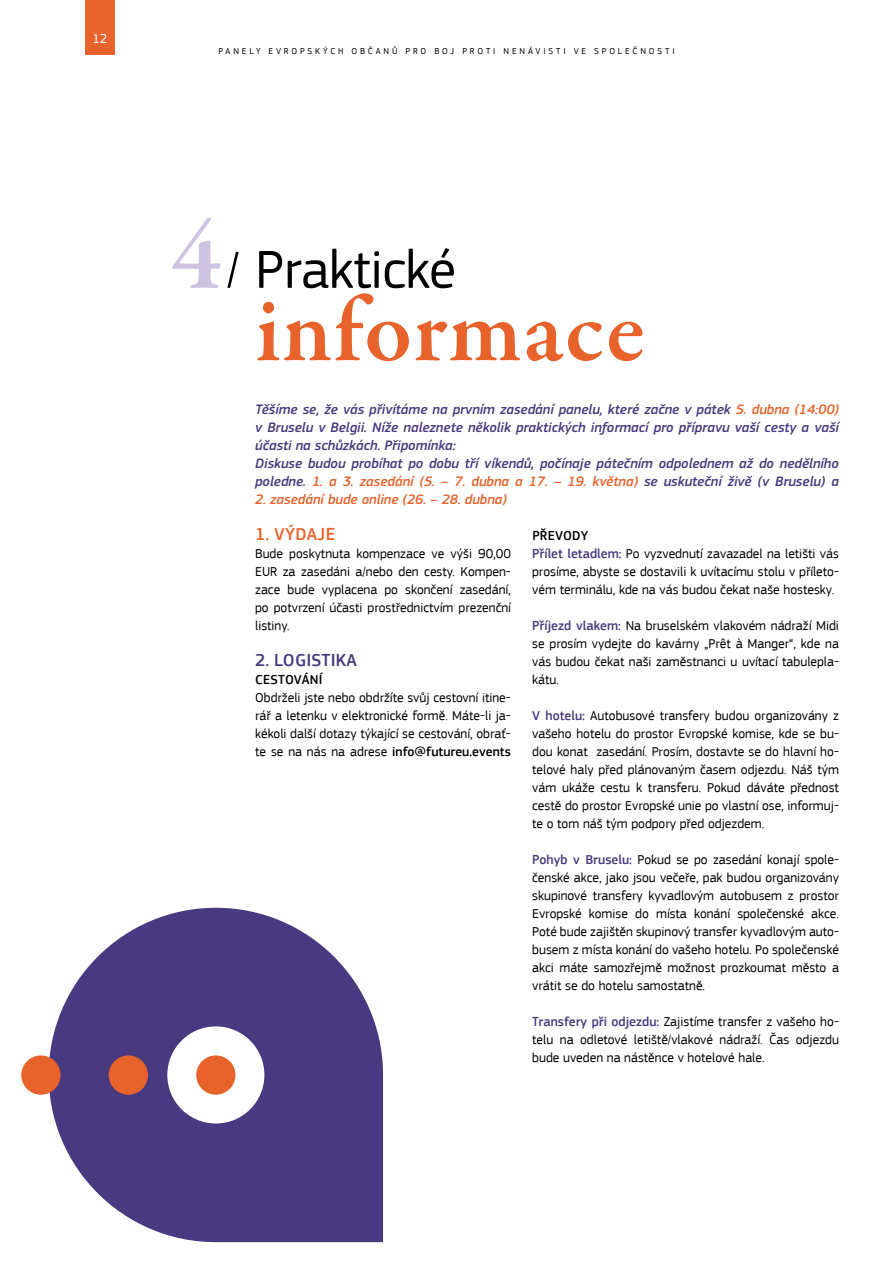
<style>
.page{position:relative;width:893px;height:1263px;background:#fff}
.page>*{position:absolute;margin:0;border:0;box-sizing:border-box;transform-origin:0 0}
.t1{font:600 94.5px "Garamond Premr Pro";letter-spacing:.015em;color:#e8632c}
.t2{font:55.5px "EC Square Sans Pro";letter-spacing:-.01em;color:#000}
.t3{font:500 18px "EC Square Sans Pro";letter-spacing:.01em;color:#493980}
.t4{font:500 18px "EC Square Sans Pro";letter-spacing:.01em;color:#e8632c}
.t5{font:italic 500 14.25px/18px "EC Square Sans Pro";color:#493980}
.t6{font:italic 500 14.25px "EC Square Sans Pro";color:#e8632c}
.t7{font:13.5px/18px "EC Square Sans Pro";color:#000;text-align:justify}
.t8{font:500 13.5px "EC Square Sans Pro";letter-spacing:.02em;color:#000}
.t9{font:13.5px "EC Square Sans Pro";color:#fff}
.t10{font:9px "EC Square Sans Pro";letter-spacing:.32em;color:#000}
.s1{color:#e8632c}
.s2{font-weight:500}
.s3{font-weight:500;color:#493980}
</style>
<div class="page">
<div style="left:85px;top:0;width:30px;height:54px;background:#e8632c"></div>
<svg style="left:227px;top:252px;width:12px;height:36px"></svg>
<svg style="left:49px;top:908px;width:334px;height:334px;fill:#493980"></svg>
<div style="left:21px;top:1055px;width:40px;height:40px;background:#e8632c;border-radius:50%"></div>
<div style="left:109px;top:1055px;width:39px;height:40px;background:#e8632c;border-radius:50%"></div>
<svg style="left:172px;top:218px;width:49px;height:70px"></svg>
<p class="t9" style="left:92px;top:30px;width:17px">12</p>
<p class="t10" style="left:218px;top:46px;width:458px">PANELY EVROPSKÝCH OBČANŮ PRO BOJ PROTI NENÁVISTI VE SPOLEČNOSTI</p>
<h2 class="t2" style="left:255px;top:237px;width:202px">Praktické</h2>
<h1 class="t1" style="left:255px;top:273px;width:391px">informace</h1>
<p class="t5" style="left:255px;top:401px;width:585px">Těšíme se, že vás přivítáme na prvním zasedání panelu, které začne v pátek <span class="s1">5. dubna (14:00) </span>v Bruselu v Belgii. Níže naleznete několik praktických informací pro přípravu vaší cesty a vaší účasti na schůzkách. Připomínka:<br>Diskuse budou probíhat po dobu tří víkendů, počínaje pátečním odpolednem až do nedělního poledne. <span class="s1">1. a 3. zasedání (5. – 7. dubna a 17. – 19. května)</span> se uskuteční živě (v Bruselu) a</p>
<p class="t6" style="left:255px;top:491px;width:253px">2. zasedání bude online (26. – 28. dubna)</p>
<h3 class="t4" style="left:255px;top:524px;width:81px">1. VÝDAJE</h3>
<p class="t7" style="left:255px;top:545px;width:257px">Bude poskytnuta kompenzace ve výši 90,00<br>EUR za zasedáni a/nebo den cesty. Kompen&shy;zace bude vyplacena po skončení zasedání, po potvrzení účasti prostřednictvím prezenční listiny.</p>
<h3 class="t3" style="left:255px;top:650px;width:103px">2. LOGISTIKA</h3>
<p class="t8" style="left:255px;top:672px;width:69px">CESTOVÁNÍ</p>
<p class="t7" style="left:255px;top:689px;width:257px">Obdrželi jste nebo obdržíte svůj cestovní itine&shy;rář a letenku v elektronické formě. Máte-li ja&shy;kékoli další dotazy týkající se cestování, obrať&shy;te se na nás na adrese <span class="s2">info@futureu.events</span></p>
<p class="t7" style="left:532px;top:527px;width:308px;text-align:left"><span class="s2">PŘEVODY<br></span><span class="s3">Přílet letadlem:</span> Po vyzvednutí zavazadel na letišti vás prosíme, abyste se dostavili k uvítacímu stolu v příleto&shy;vém terminálu, kde na vás budou čekat naše hostesky.</p>
<p class="t7" style="left:532px;top:617px;width:308px"><span class="s3">Příjezd vlakem:</span> Na bruselském vlakovém nádraží Midi se prosím vydejte do kavárny „Prêt à Manger“, kde na vás budou čekat naši zaměstnanci u uvítací tabulepla&shy;kátu.</p>
<p class="t7" style="left:532px;top:707px;width:308px"><span class="s3">V hotelu:</span> Autobusové transfery budou organizovány z vašeho hotelu do prostor Evropské komise, kde se bu&shy;dou konat zasedání. Prosím, dostavte se do hlavní ho&shy;telové haly před plánovaným časem odjezdu. Náš tým vám ukáže cestu k transferu. Pokud dáváte přednost cestě do prostor Evropské unie po vlastní ose, informuj&shy;te o tom náš tým podpory před odjezdem.</p>
<p class="t7" style="left:532px;top:851px;width:308px"><span class="s3">Pohyb v Bruselu:</span> Pokud se po zasedání konají spole&shy;čenské akce, jako jsou večeře, pak budou organizovány skupinové transfery kyvadlovým autobusem z prostor Evropské komise do místa konání společenské akce.<br>Poté bude zajištěn skupinový transfer kyvadlovým auto&shy;busem z místa konání do vašeho hotelu. Po společenské akci máte samozřejmě možnost prozkoumat město a vrátit se do hotelu samostatně.</p>
<p class="t7" style="left:532px;top:1013px;width:308px"><span class="s3">Transfery při odjezdu:</span> Zajistíme transfer z vašeho ho&shy;telu na odletové letiště/vlakové nádraží. Čas odjezdu bude uveden na nástěnce v hotelové hale.</p>
</div>
